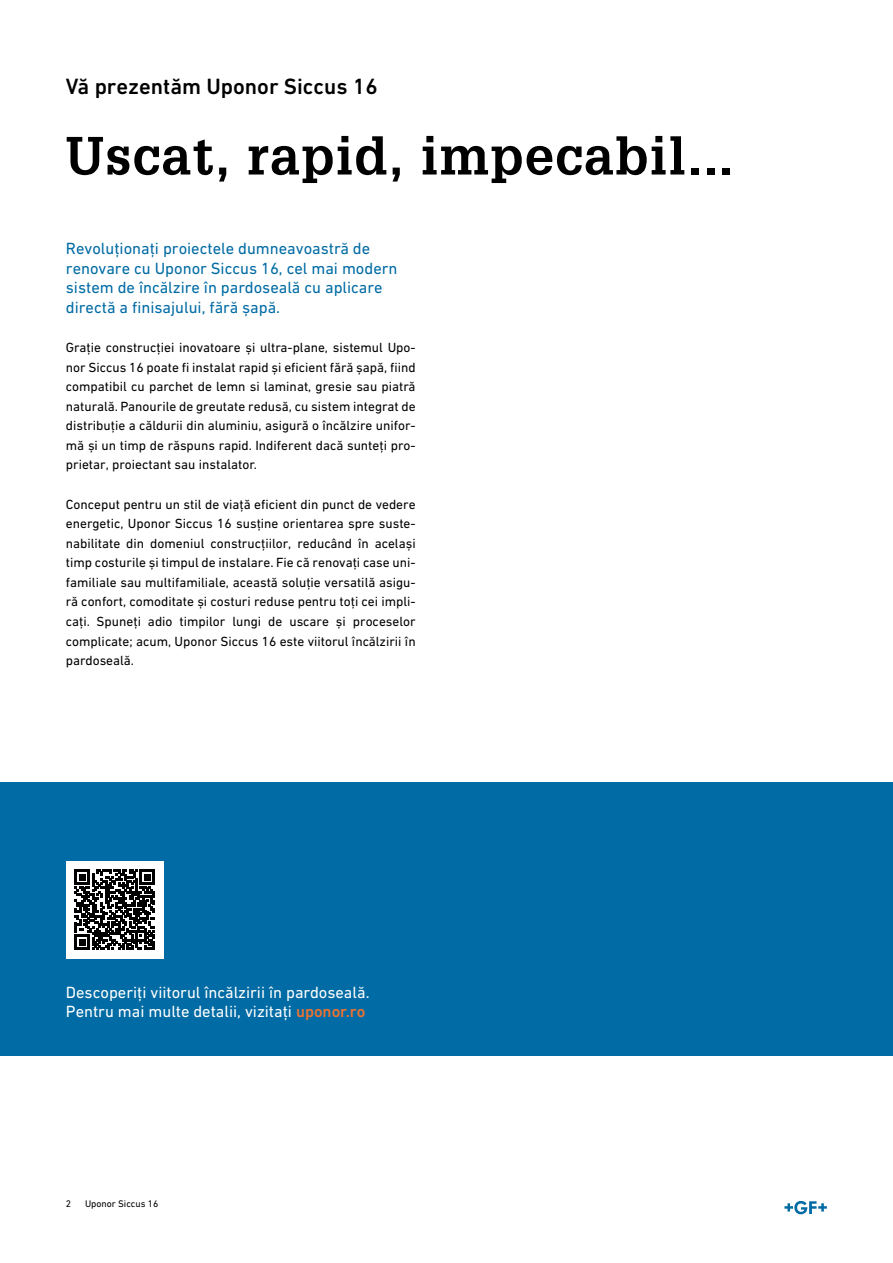
<style>
.page{position:relative;width:893px;height:1263px;background:#fff}
.page>*{position:absolute;margin:0;border:0;box-sizing:border-box;transform-origin:0 0}
.t1{font:700 52.5px "Glypha LT Pro";letter-spacing:.025em;color:#000}
.t2{font:500 22.5px "DIN Next W1 G";color:#000}
.t3{font:16.5px/19.5px "DIN Next W1 G";color:#006ba4}
.t4{font:16.5px/19.5px "DIN Next W1 G";color:#fff}
.t5{font:13.5px/19.5px "DIN Next W1 G";color:#000;text-align:justify}
.t6{font:9.75px "DIN Next W1 G";color:#000}
.s1{font-weight:500;color:#ed7232}
</style>
<div class="page">
<div style="left:0;top:782px;width:893px;height:274px;background:#006ba4"></div>
<svg style="left:784px;top:1201px;width:43px;height:13px"></svg>
<div style="left:66px;top:861px;width:98px;height:97px;background:#fff"></div>
<svg style="left:75px;top:869px;width:80px;height:81px"></svg>
<h2 class="t2" style="left:66px;top:73px;width:313px">Vă prezentăm Uponor Siccus 16</h2>
<h1 class="t1" style="left:66px;top:123px;width:669px">Uscat, rapid, impecabil...</h1>
<p class="t3" style="left:66px;top:239px;width:333px">Revoluționați proiectele dumneavoastră de renovare cu Uponor Siccus 16, cel mai modern sistem de încălzire în pardoseală cu aplicare directă a finisajului, fără șapă.</p>
<p class="t5" style="left:66px;top:338px;width:351px">Grație construcției inovatoare și ultra-plane, sistemul Upo&shy;nor Siccus 16 poate fi instalat rapid și eficient fără șapă, fiind compatibil cu parchet de lemn si laminat, gresie sau piatră naturală. Panourile de greutate redusă, cu sistem integrat de distribuție a căldurii din aluminiu, asigură o încălzire unifor&shy;mă și un timp de răspuns rapid. Indiferent dacă sunteți pro&shy;prietar, proiectant sau instalator.</p>
<p class="t5" style="left:66px;top:494px;width:351px">Conceput pentru un stil de viață eficient din punct de vedere energetic, Uponor Siccus 16 susține orientarea spre suste&shy;nabilitate din domeniul construcțiilor, reducând în același timp costurile și timpul de instalare. Fie că renovați case uni&shy;familiale sau multifamiliale, această soluție versatilă asigu&shy;ră confort, comoditate și costuri reduse pentru toți cei impli&shy;cați. Spuneți adio timpilor lungi de uscare și proceselor complicate; acum, Uponor Siccus 16 este viitorul încălzirii în pardoseală.</p>
<p class="t4" style="left:66px;top:982px;width:305px">Descoperiți viitorul încălzirii în pardoseală.<br>Pentru mai multe detalii, vizitați <span class="s1">uponor.ro</span></p>
<p class="t6" style="left:66px;top:1197px;width:7px">2</p>
<p class="t6" style="left:85px;top:1197px;width:75px">Uponor Siccus 16</p>
</div>
